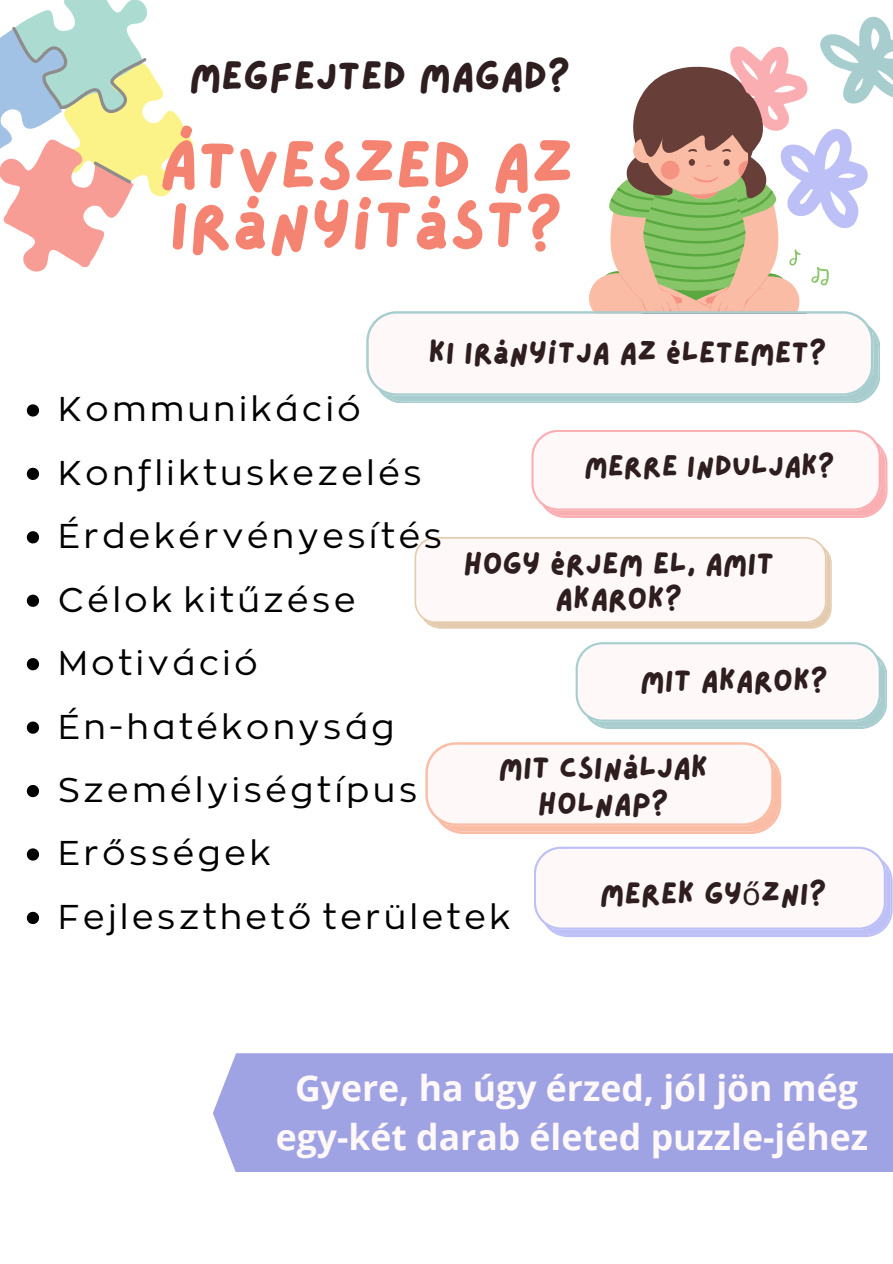
<style>
.page{position:relative;width:893px;height:1264px;background:#fff}
.page>*{position:absolute;margin:0;border:0;box-sizing:border-box;transform-origin:0 0}
.t1{font:67.5px/58.9px "Lazydog";color:#f58371}
.t2{font:40.5px "Lazydog";color:#2e1e20}
.t3{font:700 35.55px/49.1px "Open Sans";color:#fff8f8;text-align:center}
.t4{font:34.2px/63.4px "RTL Corporative Regular";letter-spacing:.11em;color:#000}
.t5{font:30.75px/35.8px "Lazydog";color:#2e1e20;text-align:center}
.t6{font:29.7px "Lazydog";color:#2e1e20}
.s1{font-family:"Noto Sans"}
</style>
<div class="page">
<svg style="left:589px;top:16px;width:303px;height:295px"></svg>
<svg style="left:366px;top:311px;width:514px;height:92px"></svg>
<svg style="left:0;top:0;width:194px;height:272px"></svg>
<svg style="left:534px;top:846px;width:358px;height:91px"></svg>
<svg style="left:531px;top:430px;width:356px;height:88px"></svg>
<svg style="left:414px;top:537px;width:417px;height:91px"></svg>
<svg style="left:575px;top:642px;width:312px;height:86px"></svg>
<svg style="left:425px;top:742px;width:356px;height:92px"></svg>
<div style="left:213px;top:1053px;width:679px;height:119px;background:#9fa3e3"></div>
<svg style="left:27px;top:404px;width:12px;height:12px"></svg>
<svg style="left:27px;top:468px;width:12px;height:12px"></svg>
<svg style="left:27px;top:531px;width:12px;height:12px"></svg>
<svg style="left:27px;top:594px;width:12px;height:13px"></svg>
<svg style="left:27px;top:658px;width:12px;height:12px"></svg>
<svg style="left:27px;top:721px;width:12px;height:12px"></svg>
<svg style="left:27px;top:785px;width:12px;height:12px"></svg>
<svg style="left:27px;top:848px;width:12px;height:12px"></svg>
<svg style="left:27px;top:911px;width:12px;height:13px"></svg>
<p class="t2" style="left:189px;top:56px;width:383px">MEGFEJTED MAGAD?</p>
<h1 class="t1" style="left:159px;top:139px;width:416px">ÁTVESZED AZ<br>IRÁNYÍTÁST?</h1>
<p class="t5" style="left:428px;top:336px;width:399px">KI IRÁNYÍTJA AZ ÉLETEMET?</p>
<p class="t4" style="left:58px;top:375px;width:453px">Kommunikáció<br>Konfliktuskezelés<br>Érdekérvényesítés<br>Célok kitűzése<br>Motiváció<br>Én-hatékonyság<br>Személyiségtípus<br>Erősségek<br>Fejleszthető területek</p>
<p class="t6" style="left:584px;top:451px;width:252px">MERRE INDULJAK?</p>
<p class="t5" style="left:463px;top:546px;width:312px">HOGY ÉRJEM EL, AMIT<br>AKAROK?</p>
<p class="t5" style="left:640px;top:664px;width:189px">MIT AKAROK?</p>
<p class="t5" style="left:498px;top:751px;width:211px">MIT CSINÁLJAK<br>HOLNAP?</p>
<p class="t5" style="left:600px;top:876px;width:228px">MEREK GY<span class="s1">ő</span>ZNI?</p>
<p class="t3" style="left:276px;top:1062px;width:594px">Gyere, ha úgy érzed, jól jön még egy-két darab életed puzzle-jéhez</p>
</div>
